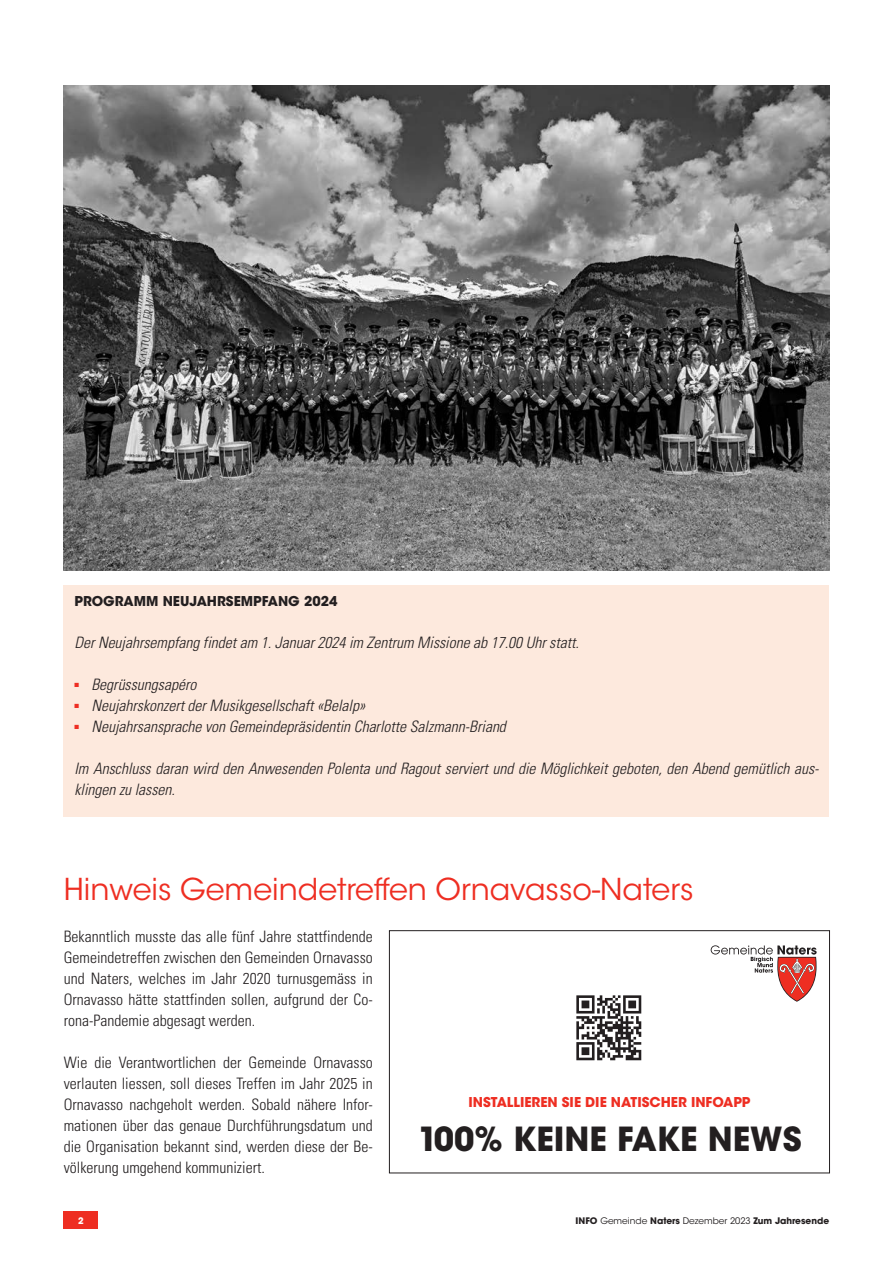
<style>
.page{position:relative;width:893px;height:1263px;background:#fff}
.page>*{position:absolute;margin:0;border:0;box-sizing:border-box;transform-origin:0 0}
.t1{font:700 33px "ITC Avant Garde Std";color:#231f20}
.t2{font:30px "ITC Avant Garde Std";color:#ee2e22}
.t3{font:300 condensed 15.75px/21px "Univers LT Std";color:#231f20;text-align:justify}
.t4{font:italic 300 condensed 15.75px/21px "Univers LT Std";color:#231f20}
.t5{font:700 13.5px "ITC Avant Garde Std";color:#ee2e22}
.t6{font:700 13.5px "ITC Avant Garde Std";color:#231f20}
.t7{font:700 9px "ITC Avant Garde Std";color:#231f20}
.t8{font:700 9px "ITC Avant Garde Std";color:#fff}
.s1{font-weight:400}
</style>
<div class="page">
<div style="left:64px;top:1212px;width:34px;height:17px;background:#ee2e22"></div>
<div style="left:64px;top:585px;width:765px;height:231px;background:#fde9dd"></div>
<img style="left:64px;top:85px;width:765px;height:486px">
<div style="left:389px;top:930px;width:441px;height:243px;border:1px solid #231f20"></div>
<svg style="left:711px;top:945px;width:106px;height:57px"></svg>
<svg style="left:576px;top:995px;width:65px;height:65px"></svg>
<p class="t6" style="left:74px;top:592px;width:264px">PROGRAMM NEUJAHRSEMPFANG 2024</p>
<p class="t4" style="left:74px;top:632px;width:506px">Der Neujahrsempfang findet am 1. Januar 2024 im Zentrum Missione ab 17.00 Uhr statt.</p>
<p class="t4" style="left:74px;top:674px;width:123px"><sup>■</sup> Begrüssungsapéro</p>
<p class="t4" style="left:74px;top:695px;width:292px"><sup>■</sup> Neujahrskonzert der Musikgesellschaft «Belalp»</p>
<p class="t4" style="left:74px;top:716px;width:433px"><sup>■</sup> Neujahrsansprache von Gemeindepräsidentin Charlotte Salzmann-Briand</p>
<p class="t4" style="left:74px;top:758px;width:746px">Im Anschluss daran wird den Anwesenden Polenta und Ragout serviert und die Möglichkeit geboten, den Abend gemütlich aus&shy;klingen zu lassen.</p>
<p class="t2" style="left:64px;top:871px;width:631px">Hinweis Gemeindetreffen Ornavasso-Naters</p>
<p class="t3" style="left:64px;top:926px;width:310px">Bekanntlich musste das alle fünf Jahre stattfindende Gemeindetreffen zwischen den Gemeinden Ornavasso und Naters, welches im Jahr 2020 turnusgemäss in Ornavasso hätte stattfinden sollen, aufgrund der Co&shy;rona-Pandemie abgesagt werden.</p>
<p class="t3" style="left:64px;top:1052px;width:311px">Wie die Verantwortlichen der Gemeinde Ornavasso verlauten liessen, soll dieses Treffen im Jahr 2025 in Ornavasso nachgeholt werden. Sobald nähere Infor&shy;mationen über das genaue Durchführungsdatum und die Organisation bekannt sind, werden diese der Be&shy;völkerung umgehend kommuniziert.</p>
<p class="t5" style="left:468px;top:1094px;width:284px">INSTALLIEREN SIE DIE NATISCHER INFOAPP</p>
<p class="t1" style="left:418px;top:1118px;width:385px">100% KEINE FAKE NEWS</p>
<p class="t8" style="left:78px;top:1214px;width:7px">2</p>
<p class="t7" style="left:576px;top:1214px;width:255px">INFO <span class="s1">Gemeinde</span> Naters <span class="s1">Dezember 2023</span> Zum Jahresende</p>
</div>
